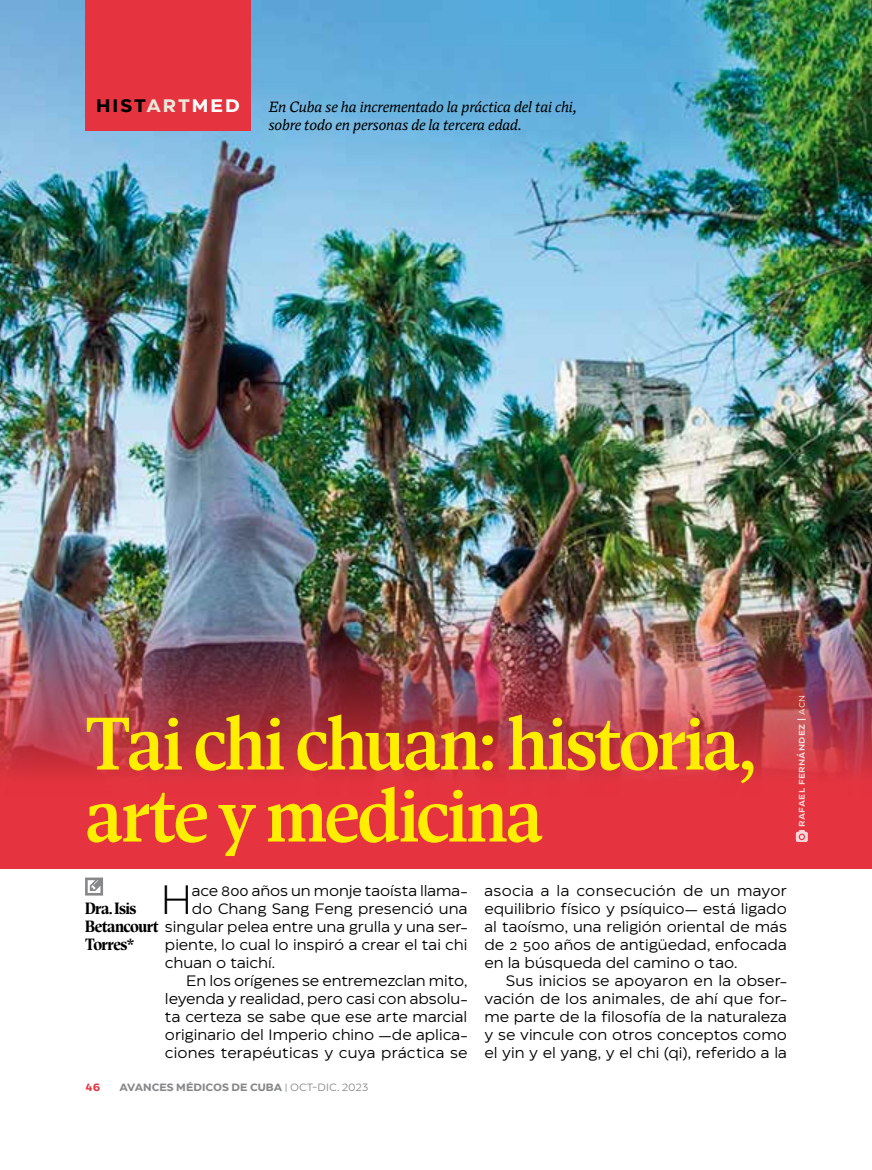
<style>
.page{position:relative;width:872px;height:1170px;background:#fff}
.page>*{position:absolute;margin:0;border:0;box-sizing:border-box;transform-origin:0 0}
.t1{font:600 75px/72px "Antonia H2";letter-spacing:-.03em;color:#fe0}
.t2{font:300 40.65px "Eastman";color:#000}
.t3{font:700 18px "Eastman";letter-spacing:.115em;color:#000}
.t4{font:700 16.5px "Antonia H1";letter-spacing:-.03em;color:#000}
.t5{font:15px/18px "Eastman";color:#000;text-align:justify}
.t6{font:italic 15px/18px "Antonia Text";letter-spacing:-.005em;color:#000}
.t7{font:700 10.5px "Eastman";color:#87888a}
.t8{font:500 10.5px "Eastman";letter-spacing:.03em;color:#fff}
.t9{font:700 10.5px "Eastman";color:#e53440}
.s1{color:#ebe9dc}
.s2{color:#fff}
.s3{font-weight:400}
.s4{font-family:"Antonia H1";font-weight:700;font-size:16.5px}
</style>
<div class="page">
<div style="left:0;top:0;width:872px;height:868px;background:#e53440"></div>
<img style="left:0;top:0;width:872px;height:776px">
<svg style="left:85px;top:877px;width:18px;height:18px"></svg>
<div style="left:85px;top:0;width:166px;height:130px;background:#e53440"></div>
<svg style="left:796px;top:830px;width:12px;height:11px"></svg>
<p class="t3" style="left:96px;top:92px;width:145px">HIST<span class="s1">ART</span><span class="s2">MED</span></p>
<p class="t6" style="left:269px;top:98px;width:310px">En Cuba se ha incrementado la práctica del tai chi, sobre todo en personas de la tercera edad.</p>
<h1 class="t1" style="left:85px;top:710px;width:673px">Tai chi chuan: historia, arte y medicina</h1>
<p class="t8" style="left:793px;top:827px;width:134px;rotate:-90deg">RAFAEL FERNÁNDEZ | <span class="s3">ACN</span></p>
<h2 class="t2" style="left:161px;top:869px;width:33px">H</h2>
<p class="t5" style="left:192px;top:879px;width:277px">ace 800 años un monje taoísta llama&shy;do Chang Sang Feng presenció una</p>
<p class="t5" style="left:165px;top:933px;width:304px">piente, lo cual lo inspiró a crear el tai chi chuan o taichí.</p>
<p class="t5" style="left:165px;top:969px;width:304px;text-indent:21px">En los orígenes se entremezclan mito, leyenda y realidad, pero casi con absolu&shy;ta certeza se sabe que ese arte marcial originario del Imperio chino —de aplica&shy;ciones terapéuticas y cuya práctica se</p>
<p class="t4" style="left:85px;top:898px;width:53px">Dra. Isis</p>
<p class="t5" style="left:85px;top:915px;width:384px"><span class="s4">Betancourt</span> singular pelea entre una grulla y una ser-</p>
<p class="t4" style="left:85px;top:934px;width:51px">Torres*</p>
<p class="t9" style="left:85px;top:1078px;width:17px">46</p>
<p class="t7" style="left:119px;top:1078px;width:251px">AVANCES MÉDICOS DE CUBA <span class="s3">| OCT-DIC. 2023</span></p>
<p class="t5" style="left:484px;top:879px;width:304px">asocia a la consecución de un mayor equilibrio físico y psíquico— está ligado al taoísmo, una religión oriental de más de 2 500 años de antigüedad, enfocada en la búsqueda del camino o tao.</p>
<p class="t5" style="left:484px;top:969px;width:304px;text-indent:21px">Sus inicios se apoyaron en la obser&shy;vación de los animales, de ahí que for&shy;me parte de la filosofía de la naturaleza y se vincule con otros conceptos como el yin y el yang, y el chi (qi), referido a la</p>
</div>
